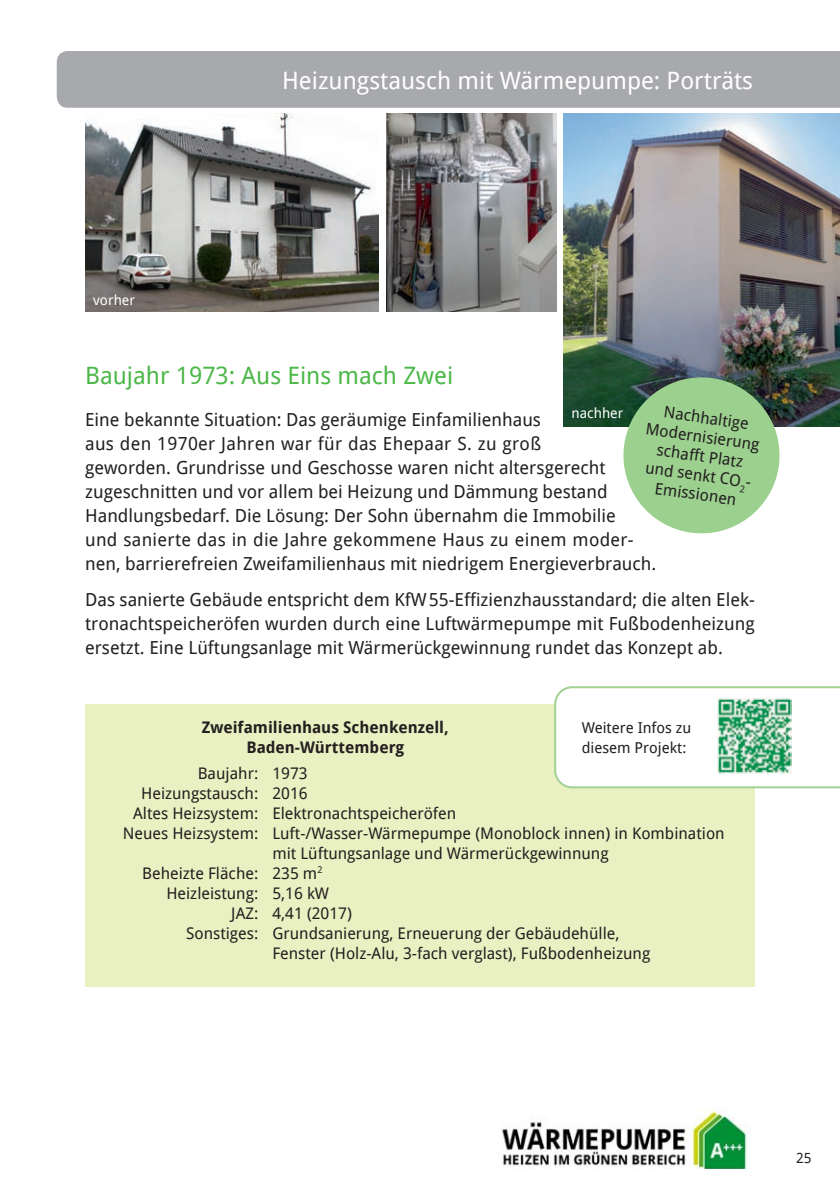
<style>
.page{position:relative;width:840px;height:1191px;background:#fff}
.page>*{position:absolute;margin:0;border:0;box-sizing:border-box;transform-origin:0 0}
.TITELZEILE{font:24px "Droid Sans";color:#fff}
.Head_grün{font:24px "Droid Sans";color:#4cb848}
.COPY{font:18px/24px "Droid Sans";color:#231f20}
.ZÜ{font:16px/19.2px "Droid Sans";color:#231f20}
.ZÜ-2{font:700 16px/20px "Droid Sans";color:#231f20;text-align:center}
.Text_QR-Code{font:15px/20px "Droid Sans";color:#231f20}
.ZÜ-3{font:14px "Droid Sans";color:#fff}
.t1{font:14px "Droid Sans";color:#231f20}
</style>
<div class="page">
<img style="left:502px;top:1111px;width:246px;height:57px">
<div style="left:57px;top:51px;width:782px;height:57px;background:#a8a9ad"></div>
<img style="left:563px;top:113px;width:276px;height:314px">
<img style="left:85px;top:113px;width:294px;height:199px">
<img style="left:386px;top:113px;width:170px;height:199px">
<div style="left:85px;top:704px;width:669px;height:282px;background:#e9f0c1"></div>
<svg style="left:618px;top:372px;width:166px;height:162px;background:#99c291"></svg>
<svg style="left:554px;top:686px;width:285px;height:102px"></svg>
<img style="left:716px;top:699px;width:75px;height:74px">
<p class="TITELZEILE" style="left:282px;top:65px;width:472px">Heizungstausch mit Wärmepumpe: Porträts</p>
<p class="ZÜ-3" style="left:93px;top:291px;width:43px">vorher</p>
<p class="Head_grün" style="left:85px;top:361px;width:369px">Baujahr 1973: Aus Eins mach Zwei</p>
<p class="COPY" style="left:85px;top:408px;width:572px">Eine bekannte Situation: Das geräumige Einfamilienhaus<br>aus den 1970er Jahren war für das Ehepaar S. zu groß<br>geworden. Grundrisse und Geschosse waren nicht altersgerecht zugeschnitten und vor allem bei Heizung und Dämmung bestand Handlungsbedarf. Die Lösung: Der Sohn übernahm die Immobilie<br>und sanierte das in die Jahre gekommene Haus zu einem moder&shy;nen, barrierefreien Zweifamilienhaus mit niedrigem Energieverbrauch.</p>
<p class="COPY" style="left:85px;top:587px;width:671px;text-align:justify">Das sanierte Gebäude entspricht dem KfW55-Effizienzhausstandard; die alten Elek&shy;tronachtspeicheröfen wurden durch eine Luftwärmepumpe mit Fußbodenheizung ersetzt. Eine Lüftungsanlage mit Wärmerückgewinnung rundet das Konzept ab.</p>
<p class="ZÜ" style="left:649px;top:400px;width:116px;text-align:center;rotate:8deg">Nachhaltige<br>Modernisierung schafft Platz und senkt CO<sub>2</sub>-<br>Emissionen</p>
<p class="ZÜ-3" style="left:571px;top:404px;width:53px">nachher</p>
<p class="ZÜ-2" style="left:202px;top:717px;width:248px">Zweifamilienhaus Schenkenzell,<br>Baden-Württemberg</p>
<p class="ZÜ" style="left:197px;top:763px;width:111px">Baujahr: 1973</p>
<p class="ZÜ" style="left:141px;top:783px;width:168px">Heizungstausch: 2016</p>
<p class="ZÜ" style="left:133px;top:803px;width:324px">Altes Heizsystem: Elektronachtspeicheröfen</p>
<p class="ZÜ" style="left:272px;top:823px;width:453px;line-height:20px;text-indent:-149px">Neues Heizsystem: Luft-/Wasser-Wärmepumpe (Monoblock innen) in Kombination mit Lüftungsanlage und Wärmerückgewinnung</p>
<p class="ZÜ" style="left:142px;top:863px;width:182px">Beheizte Fläche: 235 m<sup>2</sup></p>
<p class="ZÜ" style="left:231px;top:883px;width:122px;line-height:20px;text-indent:-65px">Heizleistung: 5,16 kW<br>JAZ: 4,41 (2017)</p>
<p class="ZÜ" style="left:272px;top:923px;width:379px;line-height:20px;text-indent:-86px">Sonstiges: Grundsanierung, Erneuerung der Gebäudehülle,<br>Fenster (Holz-Alu, 3-fach verglast), Fußbodenheizung</p>
<p class="Text_QR-Code" style="left:581px;top:717px;width:111px">Weitere Infos zu diesem Projekt:</p>
<p class="t1" style="left:795px;top:1148px;width:17px">25</p>
</div>
